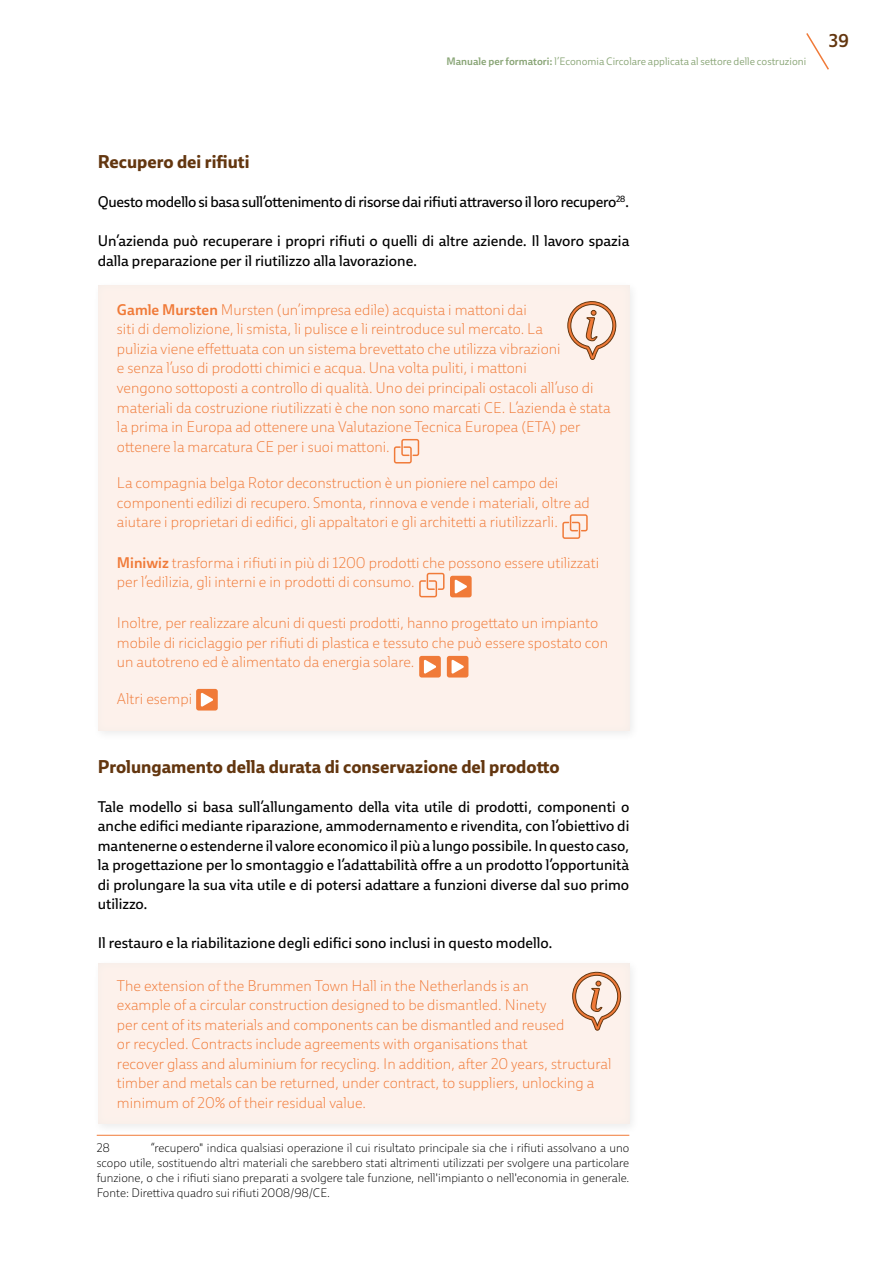
<style>
.page{position:relative;width:893px;height:1263px;background:#fff}
.page>*{position:absolute;margin:0;border:0;box-sizing:border-box;transform-origin:0 0}
.t1{font:700 18px "Ebony";color:#63360f}
.t2{font:18px "Ebony Sb";color:#63360f}
.t3{font:15px/19.5px "Ebony Th";color:#f07a38}
.t4{font:15px/19.5px "Ebony";color:#000}
.t5{font:15px "Ebony";letter-spacing:-.02em;color:#000}
.t6{font:12px/15px "Ebony Th";color:#000;text-align:justify}
.t7{font:10.5px "Ebony Lt";color:#89a576}
.s1{font-family:"Ebony Sb"}
</style>
<div class="page">
<svg style="left:806px;top:33px;width:23px;height:37px"></svg>
<div style="left:98px;top:283px;width:532px;height:448px;background:#fdf1eb"></div>
<svg style="left:394px;top:439px;width:25px;height:24px"></svg>
<svg style="left:562px;top:514px;width:26px;height:25px"></svg>
<svg style="left:419px;top:573px;width:25px;height:24px"></svg>
<div style="left:450px;top:576px;width:22px;height:21px;background:#f07a38;border-radius:3px"></div>
<svg style="left:455px;top:579px;width:12px;height:15px"></svg>
<div style="left:419px;top:656px;width:22px;height:21px;background:#f07a38;border-radius:3px"></div>
<svg style="left:424px;top:659px;width:12px;height:15px"></svg>
<div style="left:447px;top:656px;width:21px;height:21px;background:#f07a38;border-radius:3px"></div>
<svg style="left:452px;top:659px;width:12px;height:15px"></svg>
<div style="left:196px;top:689px;width:22px;height:21px;background:#f07a38;border-radius:3px"></div>
<svg style="left:201px;top:693px;width:12px;height:14px"></svg>
<div style="left:98px;top:961px;width:532px;height:164px;background:#fdf1eb"></div>
<svg style="left:572px;top:972px;width:50px;height:58px"></svg>
<svg style="left:567px;top:301px;width:50px;height:59px"></svg>
<hr style="left:97px;top:1135px;width:532px;height:1px;background:#f07a38">
<p class="t7" style="left:446px;top:54px;width:361px"><span class="s1">Manuale per formatori:</span> l’Economia Circolare applicata al settore delle costruzioni</p>
<p class="t2" style="left:829px;top:28px;width:22px">39</p>
<p class="t1" style="left:98px;top:150px;width:153px">Recupero dei rifiuti</p>
<p class="t5" style="left:98px;top:192px;width:533px">Questo modello si basa sull’ottenimento di risorse dai rifiuti attraverso il loro recupero<sup>28</sup>.</p>
<p class="t4" style="left:98px;top:231px;width:533px">Un’azienda può recuperare i propri rifiuti o quelli di altre aziende. Il lavoro spazia dalla preparazione per il riutilizzo alla lavorazione.</p>
<p class="t3" style="left:117px;top:300px;width:495px"><span class="s1">Gamle Mursten</span> Mursten (un’impresa edile) acquista i mattoni dai<br>siti di demolizione, li smista, li pulisce e li reintroduce sul mercato. La<br>pulizia viene effettuata con un sistema brevettato che utilizza vibrazioni<br>e senza l’uso di prodotti chimici e acqua. Una volta puliti, i mattoni<br>vengono sottoposti a controllo di qualità. Uno dei principali ostacoli all’uso di materiali da costruzione riutilizzati è che non sono marcati CE. L’azienda è stata la prima in Europa ad ottenere una Valutazione Tecnica Europea (ETA) per ottenere la marcatura CE per i suoi mattoni.</p>
<p class="t3" style="left:117px;top:473px;width:474px">La compagnia belga Rotor deconstruction è un pioniere nel campo dei componenti edilizi di recupero. Smonta, rinnova e vende i materiali, oltre ad aiutare i proprietari di edifici, gli appaltatori e gli architetti a riutilizzarli.</p>
<p class="t3" style="left:117px;top:552px;width:484px"><span class="s1">Miniwiz</span> trasforma i rifiuti in più di 1200 prodotti che possono essere utilizzati per l’edilizia, gli interni e in prodotti di consumo.</p>
<p class="t3" style="left:117px;top:613px;width:493px">Inoltre, per realizzare alcuni di questi prodotti, hanno progettato un impianto mobile di riciclaggio per rifiuti di plastica e tessuto che può essere spostato con un autotreno ed è alimentato da energia solare.</p>
<p class="t3" style="left:117px;top:688px;width:77px">Altri esempi</p>
<p class="t1" style="left:98px;top:754px;width:463px">Prolungamento della durata di conservazione del prodotto</p>
<p class="t4" style="left:98px;top:797px;width:533px;text-align:justify">Tale modello si basa sull’allungamento della vita utile di prodotti, componenti o anche edifici mediante riparazione, ammodernamento e rivendita, con l’obiettivo di mantenerne o estenderne il valore economico il più a lungo possibile. In questo caso, la progettazione per lo smontaggio e l’adattabilità offre a un prodotto l’opportunità di prolungare la sua vita utile e di potersi adattare a funzioni diverse dal suo primo utilizzo.</p>
<p class="t4" style="left:98px;top:933px;width:456px">Il restauro e la riabilitazione degli edifici sono inclusi in questo modello.</p>
<p class="t3" style="left:117px;top:976px;width:496px">The extension of the Brummen Town Hall in the Netherlands is an<br>example of a circular construction designed to be dismantled. Ninety<br>per cent of its materials and components can be dismantled and reused<br>or recycled. Contracts include agreements with organisations that<br>recover glass and aluminium for recycling. In addition, after 20 years, structural timber and metals can be returned, under contract, to suppliers, unlocking a minimum of 20% of their residual value.</p>
<p class="t6" style="left:97px;top:1140px;width:14px">28</p>
<p class="t6" style="left:97px;top:1140px;width:534px;text-indent:54px">“recupero" indica qualsiasi operazione il cui risultato principale sia che i rifiuti assolvano a uno scopo utile, sostituendo altri materiali che sarebbero stati altrimenti utilizzati per svolgere una particolare funzione, o che i rifiuti siano preparati a svolgere tale funzione, nell'impianto o nell'economia in generale.<br>Fonte: Direttiva quadro sui rifiuti 2008/98/CE.</p>
</div>
